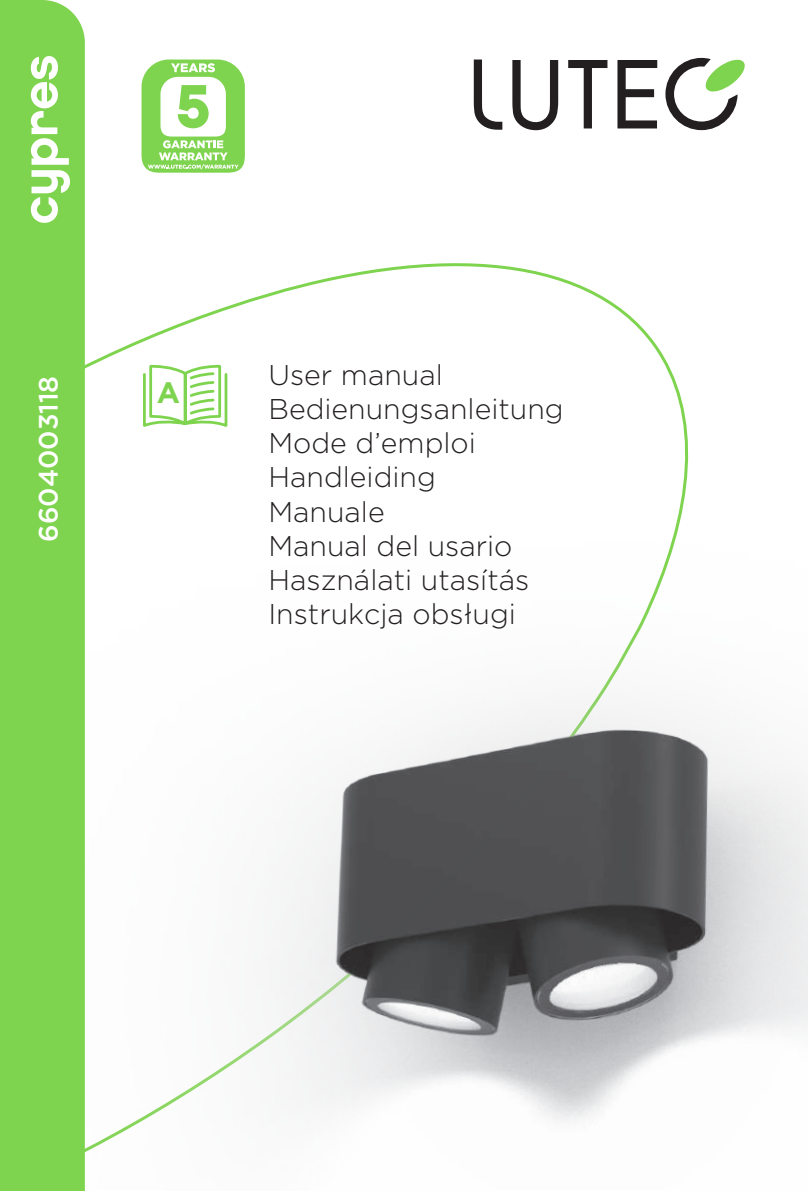
<style>
.page{position:relative;width:808px;height:1191px;background:#fff}
.page>*{position:absolute;margin:0;border:0;box-sizing:border-box;transform-origin:0 0}
.t1{font:50.2px "Chalet New York Nineteen Eighty";letter-spacing:-.01em;color:#fff}
.t2{font:700 29.4px "Gotham";color:#7fd44f}
.t3{font:300 28.6px/34.2px "Gotham";color:#231f20}
.t4{font:500 26.8px "Gotham";color:#fff}
</style>
<div class="page">
<img style="left:85px;top:328px;width:723px;height:824px">
<div style="left:0;top:0;width:85px;height:1191px;background:#7fd44f"></div>
<svg style="left:512px;top:60px;width:46px;height:70px"></svg>
<svg style="left:568px;top:60px;width:39px;height:68px"></svg>
<svg style="left:665px;top:58px;width:80px;height:72px"></svg>
<svg style="left:474px;top:60px;width:28px;height:70px"></svg>
<svg style="left:617px;top:60px;width:40px;height:68px"></svg>
<svg style="left:142px;top:60px;width:103px;height:113px"></svg>
<svg style="left:142px;top:363px;width:87px;height:66px"></svg>
<h1 class="t1" style="left:9px;top:224px;width:171px;rotate:-90deg">cypres</h1>
<p class="t4" style="left:31px;top:542px;width:168px;rotate:-90deg">6604003118</p>
<p class="t2" style="left:157px;top:375px;width:25px">A</p>
<p class="t3" style="left:268px;top:356px;width:297px">User manual<br>Bedienungsanleitung<br>Mode d’emploi<br>Handleiding<br>Manuale<br>Manual del usario<br>Használati utasítás<br>Instrukcja obsługi</p>
</div>
